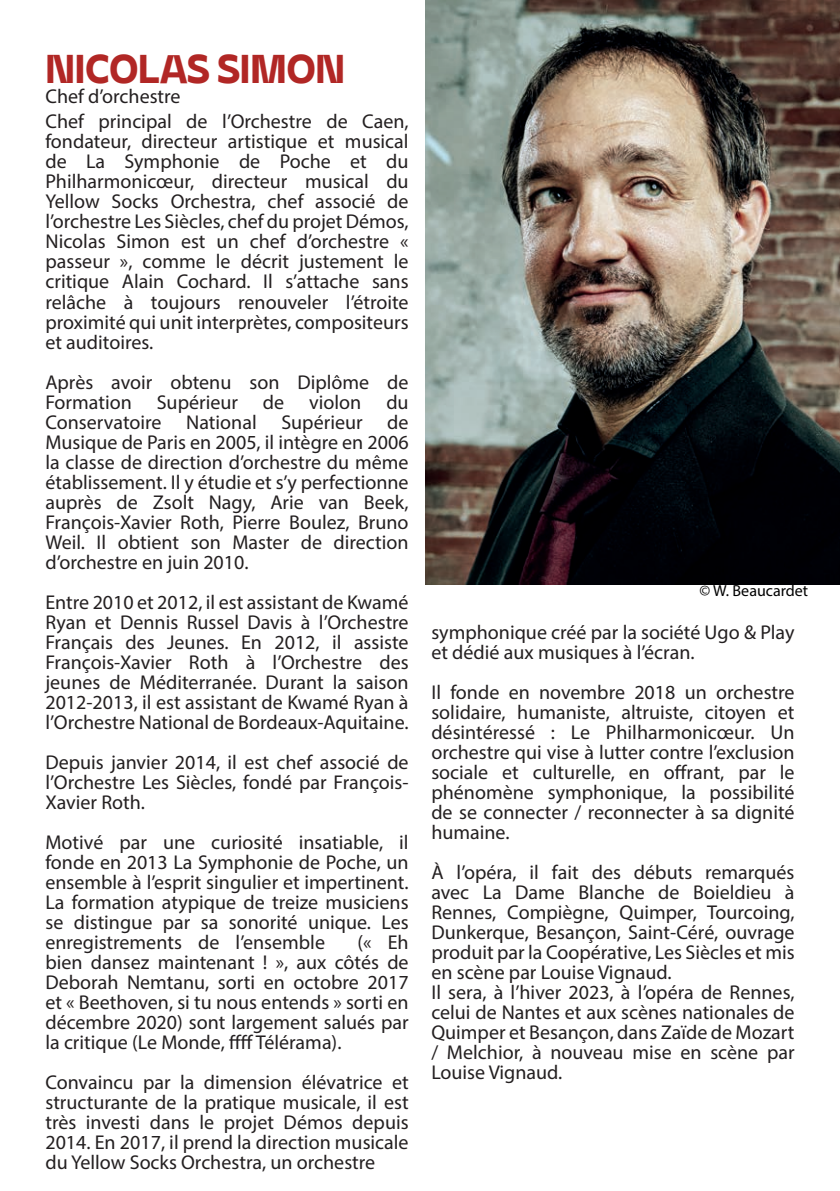
<style>
.page{position:relative;width:840px;height:1191px;background:#fff}
.page>*{position:absolute;margin:0;border:0;box-sizing:border-box;transform-origin:0 0}
.t1{font:700 40px "Asgard Trial";color:#b12725}
.t2{font:20px/20px "Myriad Pro";color:#231f20;text-align:justify}
.t3{font:16px "Myriad Pro";color:#000}
</style>
<div class="page">
<img style="left:425px;top:0;width:414px;height:584px">
<h1 class="t1" style="left:45px;top:38px;width:301px">NICOLAS SIMON</h1>
<p class="t2" style="left:45px;top:86px;width:137px">Chef d’orchestre</p>
<p class="t2" style="left:45px;top:111px;width:364px">Chef principal de l’Orchestre de Caen, fondateur, directeur artistique et musical de La Symphonie de Poche et du Philharmonicœur, directeur musical du Yellow Socks Orchestra, chef associé de l’orchestre Les Siècles, chef du projet Démos, Nicolas Simon est un chef d’orchestre « passeur », comme le décrit justement le critique Alain Cochard. Il s’attache sans relâche à toujours renouveler l’étroite proximité qui unit interprètes, compositeurs et auditoires.</p>
<p class="t2" style="left:45px;top:371px;width:364px">Après avoir obtenu son Diplôme de Formation Supérieur de violon du Conservatoire National Supérieur de Musique de Paris en 2005, il intègre en 2006 la classe de direction d’orchestre du même établissement. Il y étudie et s’y perfectionne auprès de Zsolt Nagy, Arie van Beek, François-Xavier Roth, Pierre Boulez, Bruno Weil. Il obtient son Master de direction d’orchestre en juin 2010.</p>
<p class="t2" style="left:45px;top:591px;width:364px">Entre 2010 et 2012, il est assistant de Kwamé Ryan et Dennis Russel Davis à l’Orchestre Français des Jeunes. En 2012, il assiste François-Xavier Roth à l’Orchestre des jeunes de Méditerranée. Durant la saison 2012-2013, il est assistant de Kwamé Ryan à l’Orchestre National de Bordeaux-Aquitaine.</p>
<p class="t2" style="left:45px;top:751px;width:364px">Depuis janvier 2014, il est chef associé de l’Orchestre Les Siècles, fondé par François-Xavier Roth.</p>
<p class="t2" style="left:45px;top:831px;width:364px">Motivé par une curiosité insatiable, il fonde en 2013 La Symphonie de Poche, un ensemble à l’esprit singulier et impertinent.<br>La formation atypique de treize musiciens se distingue par sa sonorité unique. Les enregistrements de l’ensemble</p>
<p class="t2" style="left:45px;top:931px;width:364px;text-indent:312px">(« Eh bien dansez maintenant ! », aux côtés de Deborah Nemtanu, sorti en octobre 2017 et « Beethoven, si tu nous entends » sorti en décembre 2020) sont largement salués par la critique (Le Monde, ffff Télérama).</p>
<p class="t2" style="left:45px;top:1071px;width:364px">Convaincu par la dimension élévatrice et structurante de la pratique musicale, il est très investi dans le projet Démos depuis 2014. En 2017, il prend la direction musicale du Yellow Socks Orchestra, un orchestre</p>
<p class="t3" style="left:699px;top:581px;width:110px">© W. Beaucardet</p>
<p class="t2" style="left:431px;top:622px;width:364px">symphonique créé par la société Ugo &amp; Play et dédié aux musiques à l’écran.</p>
<p class="t2" style="left:431px;top:682px;width:364px">Il fonde en novembre 2018 un orchestre solidaire, humaniste, altruiste, citoyen et désintéressé : Le Philharmonicœur. Un orchestre qui vise à lutter contre l’exclusion sociale et culturelle, en offrant, par le phénomène symphonique, la possibilité de se connecter / reconnecter à sa dignité humaine.</p>
<p class="t2" style="left:431px;top:862px;width:364px;text-align:left">À l’opéra, il fait des débuts remarqués avec La Dame Blanche de Boieldieu à Rennes, Compiègne, Quimper, Tourcoing, Dunkerque, Besançon, Saint-Céré, ouvrage produit par la Coopérative, Les Siècles et mis en scène par Louise Vignaud.<br>Il sera, à l’hiver 2023, à l’opéra de Rennes, celui de Nantes et aux scènes nationales de Quimper et Besançon, dans Zaïde de Mozart / Melchior, à nouveau mise en scène par Louise Vignaud.</p>
</div>
